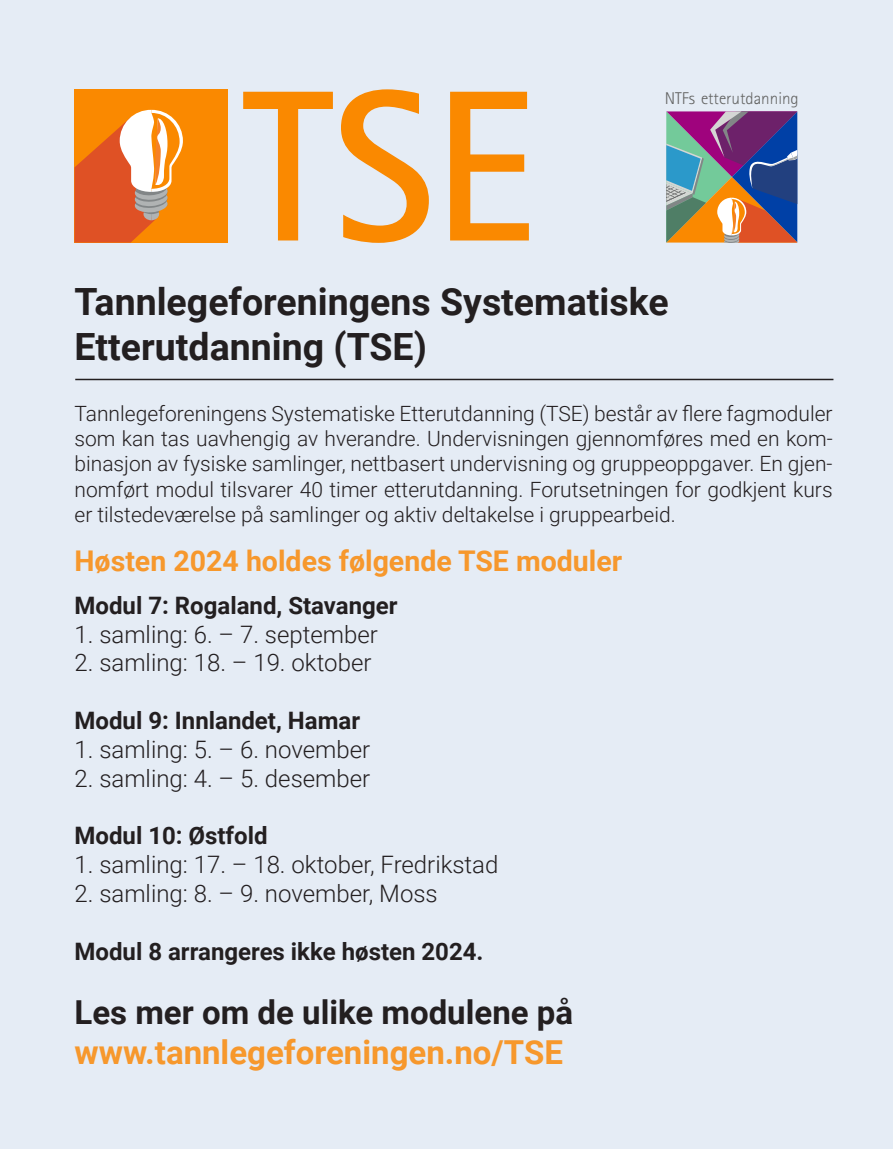
<style>
.page{position:relative;width:893px;height:1149px;background:#fff}
.page>*{position:absolute;margin:0;border:0;box-sizing:border-box;transform-origin:0 0}
.t1{font:700 37.5px/45px "Roboto";color:#231f20}
.t2{font:700 33px "Roboto";color:#f7982c}
.t3{font:700 33px "Roboto";color:#231f20}
.t4{font:700 28.5px "Roboto";color:#f7982c}
.t5{font:300 24px "Roboto";color:#231f20}
.t6{font:700 24px "Roboto";color:#231f20}
.t7{font:300 21px/25.2px "Roboto";color:#231f20;text-align:justify}
.t8{font:300 17.1px "Rotis Sans Serif";color:#626361}
</style>
<div class="page">
<div style="left:0;top:0;width:893px;height:1148px;background:#e5ecf5"></div>
<div style="left:74px;top:89px;width:154px;height:153px;background:#fa8900"></div>
<svg style="left:74px;top:110px;width:109px;height:132px"></svg>
<svg style="left:243px;top:92px;width:90px;height:148px"></svg>
<svg style="left:341px;top:89px;width:88px;height:153px"></svg>
<svg style="left:450px;top:92px;width:78px;height:148px"></svg>
<hr style="left:75px;top:378px;width:758px;height:2px;background:#231f20">
<svg style="left:666px;top:111px;width:131px;height:131px;background:#7d697b"></svg>
<p class="t8" style="left:665px;top:88px;width:136px">NTFs etterutdanning</p>
<h1 class="t1" style="left:74px;top:277px;width:596px">Tannlegeforeningens Systematiske<br>Etterutdanning (TSE)</h1>
<p class="t7" style="left:74px;top:400px;width:760px">Tannlegeforeningens Systematiske Etterutdanning (TSE) består av flere fagmoduler som kan tas uavhengig av hverandre. Undervisningen gjennomføres med en kom&shy;binasjon av fysiske samlinger, nettbasert undervisning og gruppeoppgaver. En gjen&shy;nomført modul tilsvarer 40 timer etterutdanning. Forutsetningen for godkjent kurs er tilstedeværelse på samlinger og aktiv deltakelse i gruppearbeid.</p>
<h3 class="t4" style="left:74px;top:540px;width:549px">Høsten 2024 holdes følgende TSE moduler</h3>
<p class="t6" style="left:74px;top:588px;width:325px">Modul 7: Rogaland, Stavanger</p>
<p class="t5" style="left:74px;top:617px;width:305px">1. samling: 6. – 7. september</p>
<p class="t5" style="left:74px;top:645px;width:298px">2. samling: 18. – 19. oktober</p>
<p class="t6" style="left:74px;top:703px;width:287px">Modul 9: Innlandet, Hamar</p>
<p class="t5" style="left:74px;top:732px;width:297px">1. samling: 5. – 6. november</p>
<p class="t5" style="left:74px;top:761px;width:297px">2. samling: 4. – 5. desember</p>
<p class="t6" style="left:74px;top:818px;width:195px">Modul 10: Østfold</p>
<p class="t5" style="left:74px;top:847px;width:426px">1. samling: 17. – 18. oktober, Fredrikstad</p>
<p class="t5" style="left:74px;top:876px;width:365px">2. samling: 8. – 9. november, Moss</p>
<p class="t6" style="left:74px;top:933px;width:411px">Modul 8 arrangeres ikke høsten 2024.</p>
<h2 class="t3" style="left:74px;top:989px;width:500px">Les mer om de ulike modulene på</h2>
<h2 class="t2" style="left:74px;top:1028px;width:490px">www.tannlegeforeningen.no/TSE</h2>
</div>
